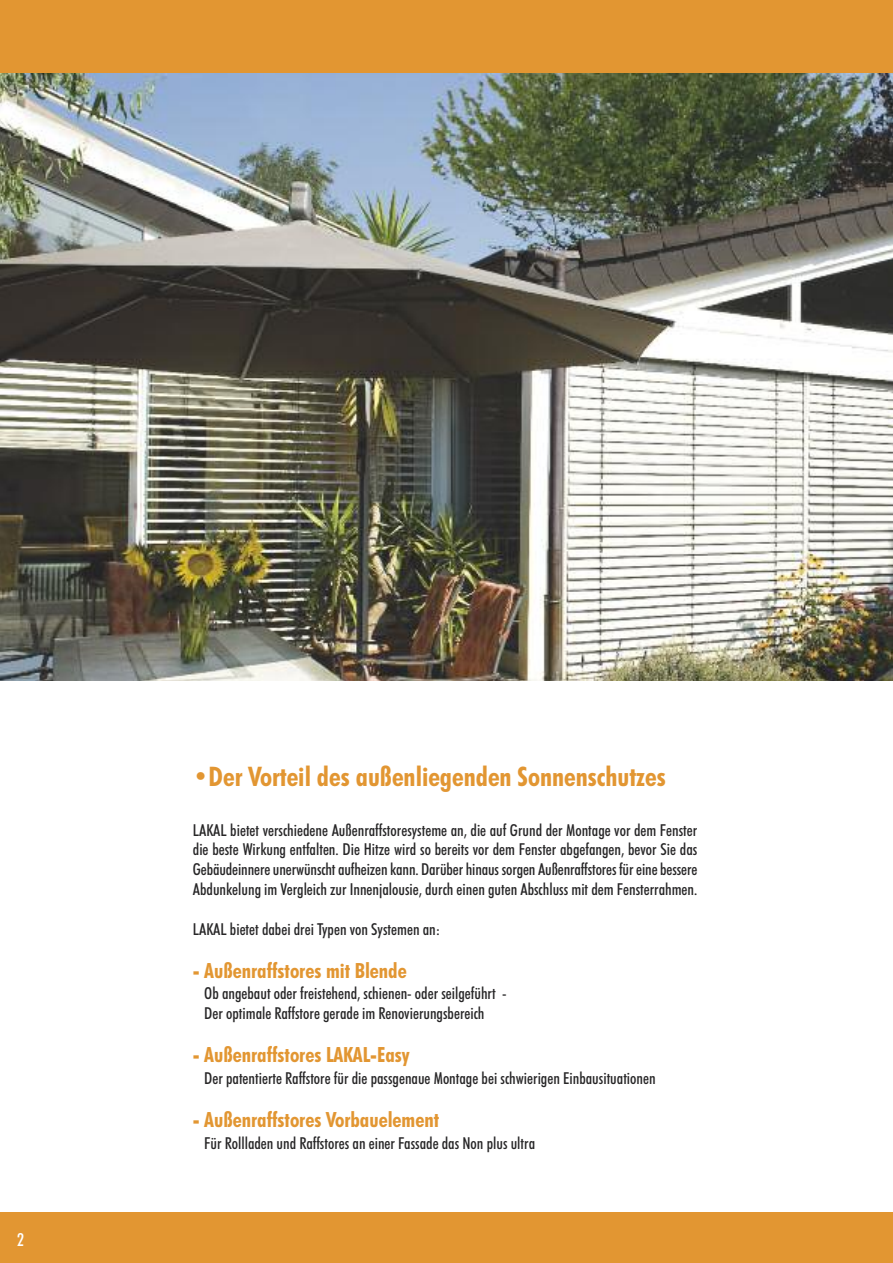
<style>
.page{position:relative;width:893px;height:1263px;background:#fff}
.page>*{position:absolute;margin:0;border:0;box-sizing:border-box;transform-origin:0 0}
.t1{font:700 condensed 27px "Futura BT";color:#e29632}
.t2{font:700 condensed 21px "Futura BT";color:#e29632}
.t3{font:500 condensed 18px "Futura BT";color:#fff}
.t4{font:500 condensed 16.5px/19.8px "Futura BT";color:#272627;text-align:justify}
</style>
<div class="page">
<div style="left:0;top:1212px;width:893px;height:51px;background:#e29632"></div>
<img style="left:0;top:72px;width:893px;height:608px">
<div style="left:0;top:0;width:893px;height:72px;background:#e29632"></div>
<p class="t3" style="left:17px;top:1229px;width:8px">2</p>
<h1 class="t1" style="left:193px;top:761px;width:474px">•Der Vorteil des außenliegenden Sonnenschutzes</h1>
<p class="t4" style="left:193px;top:820px;width:506px">LAKAL bietet verschiedene Außenraffstoresysteme an, die auf Grund der Montage vor dem Fenster die beste Wirkung entfalten. Die Hitze wird so bereits vor dem Fenster abgefangen, bevor Sie das Gebäudeinnere unerwünscht aufheizen kann. Darüber hinaus sorgen Außenraffstores für eine bessere Abdunkelung im Vergleich zur Innenjalousie, durch einen guten Abschluss mit dem Fensterrahmen.</p>
<p class="t4" style="left:193px;top:919px;width:249px">LAKAL bietet dabei drei Typen von Systemen an:</p>
<p class="t2" style="left:193px;top:958px;width:215px">- Außenraffstores mit Blende</p>
<p class="t4" style="left:204px;top:984px;width:304px">Ob angebaut oder freistehend, schienen- oder seilgeführt -<br>Der optimale Raffstore gerade im Renovierungsbereich</p>
<p class="t2" style="left:193px;top:1043px;width:218px">- Außenraffstores LAKAL-Easy</p>
<p class="t4" style="left:204px;top:1068px;width:453px">Der patentierte Raffstore für die passgenaue Montage bei schwierigen Einbausituationen</p>
<p class="t2" style="left:193px;top:1107px;width:248px">- Außenraffstores Vorbauelement</p>
<p class="t4" style="left:204px;top:1133px;width:332px">Für Rollladen und Raffstores an einer Fassade das Non plus ultra</p>
</div>
